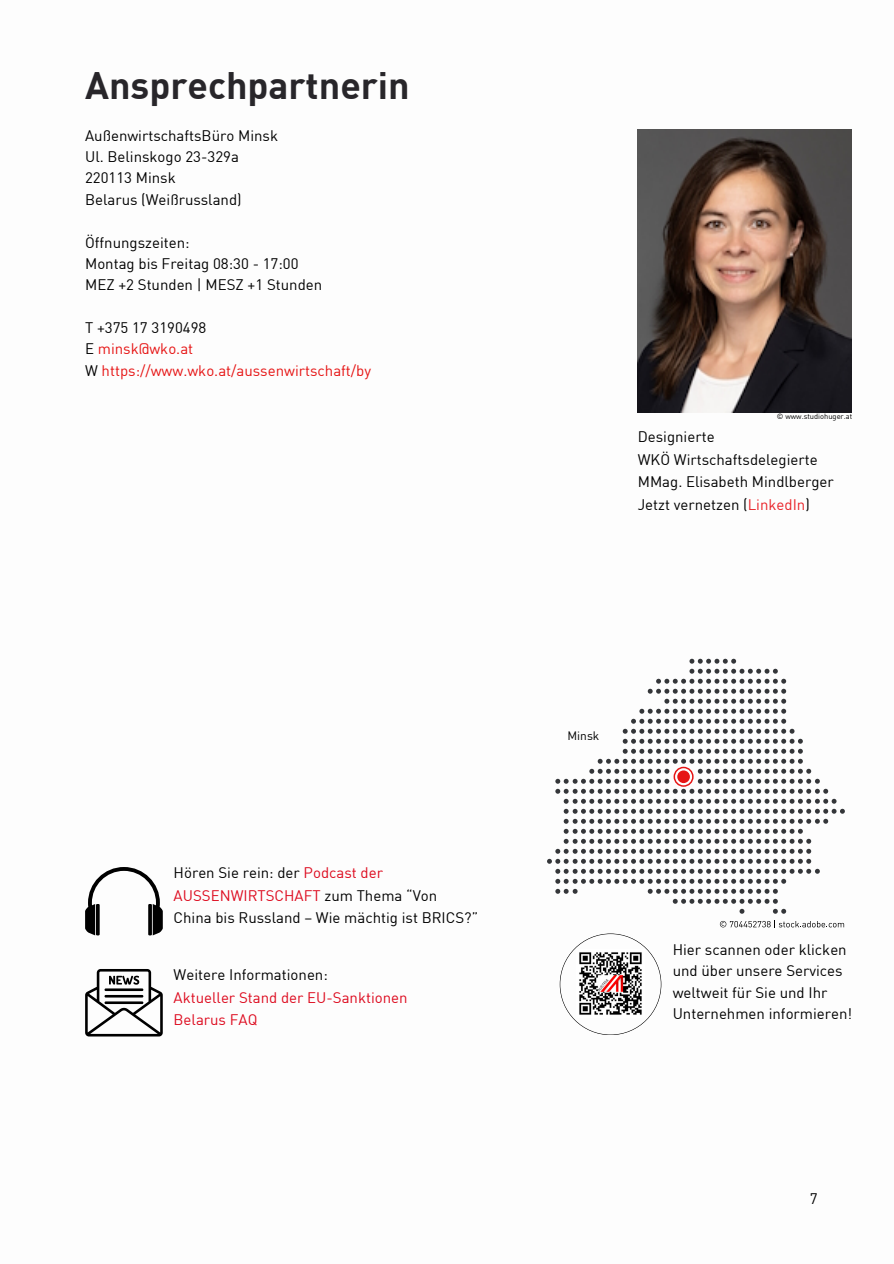
<style>
.page{position:relative;width:894px;height:1264px;background:#fff}
.page>*{position:absolute;margin:0;border:0;box-sizing:border-box;transform-origin:0 0}
.t1{font:700 37.5px "DIN Offc Pro";color:#28262a}
.t2{font:15px/21.3px "DIN Offc Pro";color:#000}
.t3{font:15px/21.3px "DIN Offc Pro";color:#e61414}
.t4{font:15px/22.5px "DIN Offc Pro";color:#dd0a1e}
.t5{font:12px "DIN Offc Pro";color:#000}
.t6{font:7.5px "DIN Offc Pro";color:#000}
.s1{color:#000}
.s2{color:#dd0a1e}
.s3{color:#e92127}
</style>
<div class="page">
<svg style="left:85px;top:867px;width:78px;height:68px"></svg>
<svg style="left:148px;top:904px;width:4px;height:31px"></svg>
<svg style="left:85px;top:969px;width:78px;height:67px"></svg>
<svg style="left:559px;top:933px;width:102px;height:101px"></svg>
<img style="left:576px;top:949px;width:68px;height:68px">
<img style="left:637px;top:129px;width:214px;height:284px">
<svg style="left:547px;top:658px;width:297px;height:255px"></svg>
<svg style="left:719px;top:920px;width:124px;height:8px"></svg>
<h2 class="t1" style="left:85px;top:70px;width:326px">Ansprechpartnerin</h2>
<h2 class="t2" style="left:85px;top:126px;width:194px">AußenwirtschaftsBüro Minsk<br>Ul. Belinskogo 23-329a<br>220113 Minsk<br>Belarus (Weißrussland)</h2>
<p class="t2" style="left:85px;top:233px;width:238px">Öffnungszeiten:<br>Montag bis Freitag 08:30 - 17:00<br>MEZ +2 Stunden | MESZ +1 Stunden</p>
<p class="t3" style="left:85px;top:318px;width:287px"><span class="s1">T +375 17 3190498<br>E</span> minsk@wko.at<br><span class="s1">W</span> https://www.wko.at/aussenwirtschaft/by</p>
<p class="t2" style="left:173px;top:863px;width:306px;line-height:22.5px">Hören Sie rein: der <span class="s2">Podcast der<br>AUSSENWIRTSCHAFT</span> zum Thema “Von<br>China bis Russland – Wie mächtig ist BRICS?”</p>
<h2 class="t4" style="left:173px;top:965px;width:235px"><span class="s1">Weitere Informationen:<br></span>Aktueller Stand der EU-Sanktionen<br>Belarus FAQ</h2>
<h3 class="t6" style="left:776px;top:413px;width:77px">© www.studiohuger.at</h3>
<h2 class="t2" style="left:637px;top:427px;width:197px;line-height:22.5px">Designierte<br>WKÖ Wirtschaftsdelegierte<br>MMag. Elisabeth Mindlberger<br>Jetzt vernetzen (<span class="s3">LinkedIn</span>)</h2>
<p class="t5" style="left:567px;top:731px;width:33px">Minsk</p>
<h2 class="t2" style="left:672px;top:940px;width:181px">Hier scannen oder klicken und über unsere Services weltweit für Sie und Ihr<br>Unternehmen informieren!</h2>
<p class="t2" style="left:809px;top:1189px;width:9px">7</p>
</div>
